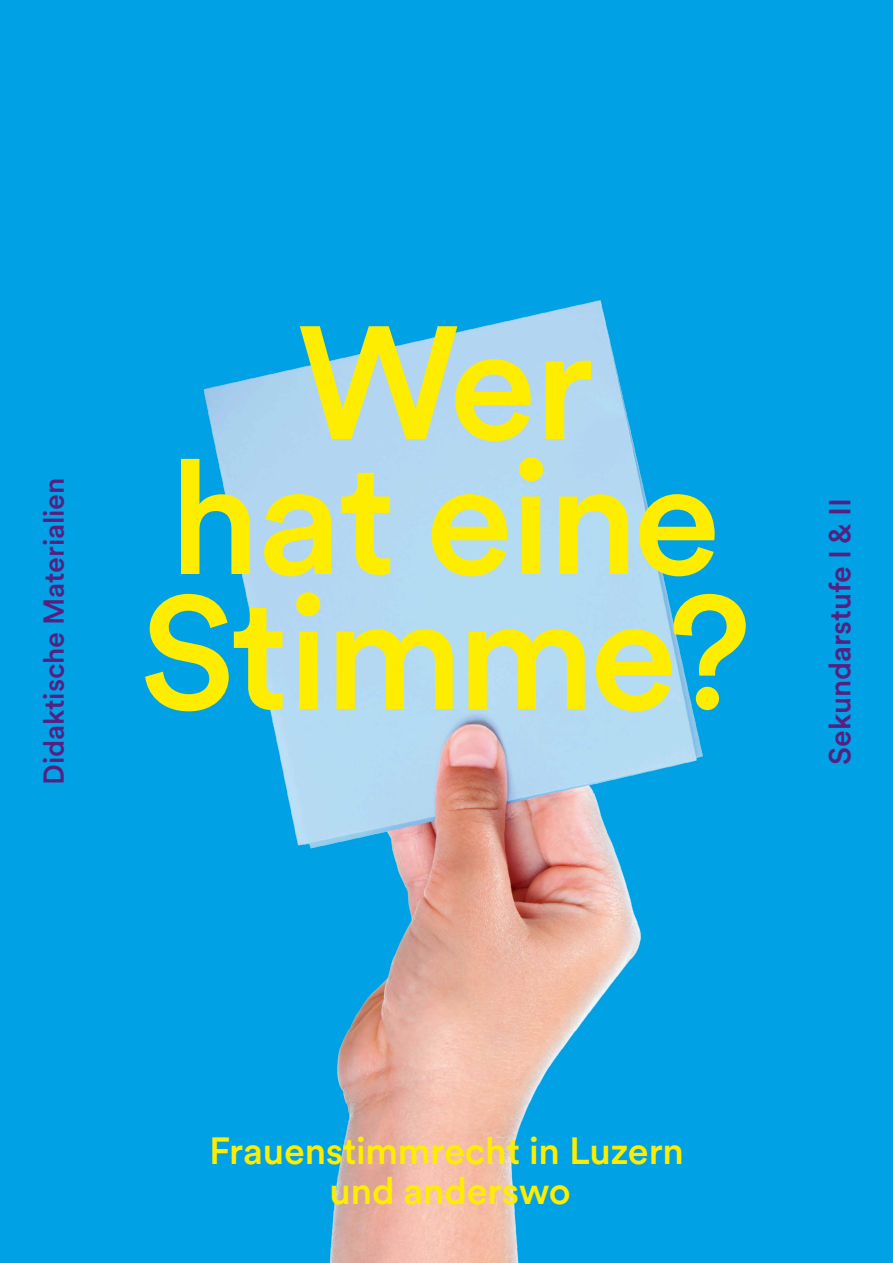
<style>
.page{position:relative;width:893px;height:1263px;background:#00a1e5}
.page>*{position:absolute;margin:0;border:0;box-sizing:border-box;transform-origin:0 0}
.t1{font:500 159px/135px "Circular XX";letter-spacing:-.025em;color:#ffed00;text-align:center}
.t2{font:500 37.5px/40.5px "Circular XX";letter-spacing:-.005em;color:#ffed00;text-align:center}
.t3{font:500 30px "Circular XX";letter-spacing:-.005em;color:#562082}
.t4{font:500 28.5px "Circular XX";letter-spacing:-.005em;color:#562082}
</style>
<div class="page">
<img style="left:203px;top:300px;width:500px;height:963px">
<p class="t4" style="left:34px;top:785px;width:309px;rotate:-90deg">Didaktische Materialien</p>
<h1 class="t1" style="left:140px;top:308px;width:613px">Wer<br>hat eine<br>Stimme?</h1>
<p class="t3" style="left:819px;top:765px;width:268px;rotate:-90deg">Sekundarstufe I &amp; II</p>
<p class="t2" style="left:209px;top:1129px;width:476px">Frauenstimmrecht in Luzern und anderswo</p>
</div>
